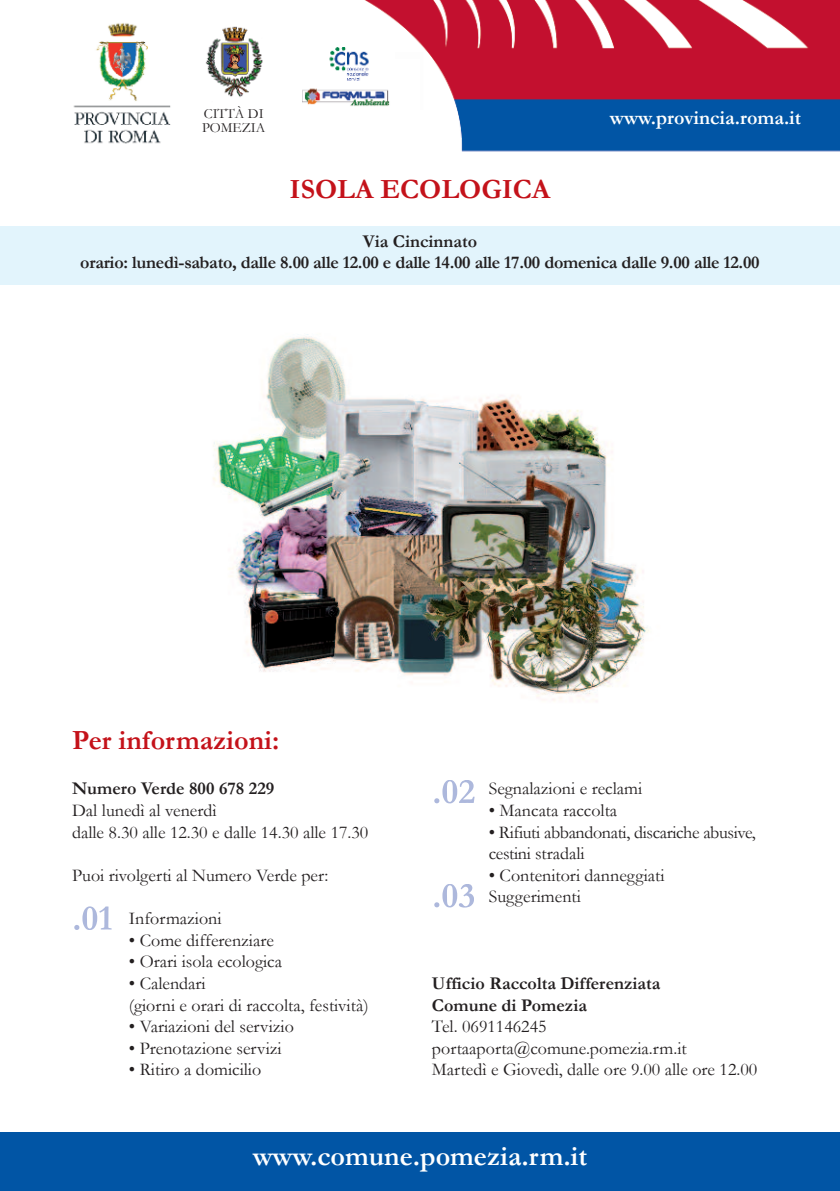
<style>
.page{position:relative;width:840px;height:1191px;background:#fff}
.page>*{position:absolute;margin:0;border:0;box-sizing:border-box;transform-origin:0 0}
.t1{font:700 28px "Garamond";color:#c4121a}
.t2{font:700 28px "Garamond";color:#fff}
.t3{font:700 20px "Garamond";color:#fff}
.t4{font:18px/21.6px "Garamond";color:#231f20}
.t5{font:700 18px/21.6px "Garamond";color:#231f20;text-align:center}
.t6{font:18px/21.6px "Garamond";letter-spacing:-.02em;color:#231f20}
.t7{font:14px/14px "Garamond";color:#231f20}
</style>
<div class="page">
<img style="left:213px;top:334px;width:436px;height:368px">
<div style="left:0;top:226px;width:839px;height:58px;background:#e2f4fc"></div>
<img style="left:364px;top:0;width:475px;height:152px">
<div style="left:586px;top:105px;width:237px;height:34px;background:#0155a5"></div>
<div style="left:0;top:1132px;width:839px;height:59px;background:#0155a5"></div>
<img style="left:73px;top:23px;width:98px;height:121px">
<div style="left:286px;top:24px;width:109px;height:112px;background:#fff;border-radius:11px"></div>
<img style="left:302px;top:47px;width:88px;height:59px">
<img style="left:205px;top:26px;width:58px;height:71px">
<svg style="left:74px;top:906px;width:37px;height:24px"></svg>
<svg style="left:434px;top:780px;width:40px;height:23px"></svg>
<svg style="left:434px;top:884px;width:40px;height:23px"></svg>
<p class="t7" style="left:202px;top:107px;width:65px">Città di<br>Pomezia</p>
<p class="t3" style="left:609px;top:107px;width:193px">www.provincia.roma.it</p>
<h1 class="t1" style="left:289px;top:174px;width:262px">IsOLA ECOLOGICA</h1>
<p class="t5" style="left:80px;top:231px;width:680px">via Cincinnato<br>orario: lunedì-sabato, dalle 8.00 alle 12.00 e dalle 14.00 alle 17.00 domenica dalle 9.00 alle 12.00</p>
<h1 class="t1" style="left:72px;top:724px;width:209px">per informazioni:</h1>
<p class="t5" style="left:72px;top:778px;width:203px">Numero verde 800 678 229</p>
<p class="t4" style="left:72px;top:800px;width:298px">dal lunedì al venerdì<br>dalle 8.30 alle 12.30 e dalle 14.30 alle 17.30</p>
<p class="t4" style="left:72px;top:864px;width:258px">Puoi rivolgerti al numero verde per:</p>
<p class="t4" style="left:129px;top:908px;width:94px">informazioni</p>
<p class="t4" style="left:129px;top:929px;width:146px">• Come differenziare</p>
<p class="t4" style="left:129px;top:951px;width:155px">• orari isola ecologica</p>
<p class="t4" style="left:129px;top:972px;width:241px">• Calendari<br>(giorni e orari di raccolta, festività)</p>
<p class="t4" style="left:129px;top:1016px;width:166px">• variazioni del servizio</p>
<p class="t4" style="left:129px;top:1037px;width:154px">• Prenotazione servizi</p>
<p class="t4" style="left:129px;top:1059px;width:134px">• ritiro a domicilio</p>
<p class="t4" style="left:488px;top:778px;width:155px">segnalazioni e reclami</p>
<p class="t4" style="left:488px;top:800px;width:130px">• mancata raccolta</p>
<p class="t6" style="left:488px;top:821px;width:268px">• rifiuti abbandonati, discariche abusive, cestini stradali</p>
<p class="t4" style="left:488px;top:864px;width:177px">• Contenitori danneggiati suggerimenti</p>
<p class="t5" style="left:431px;top:972px;width:230px;text-align:left">Ufficio Raccolta Differenziata<br>Comune di pomezia</p>
<p class="t4" style="left:431px;top:1016px;width:327px">tel. 0691146245 portaaporta@comune.pomezia.rm.it<br>martedì e giovedì, dalle ore 9.00 alle ore 12.00</p>
<h1 class="t2" style="left:252px;top:1140px;width:336px">www.comune.pomezia.rm.it</h1>
</div>
